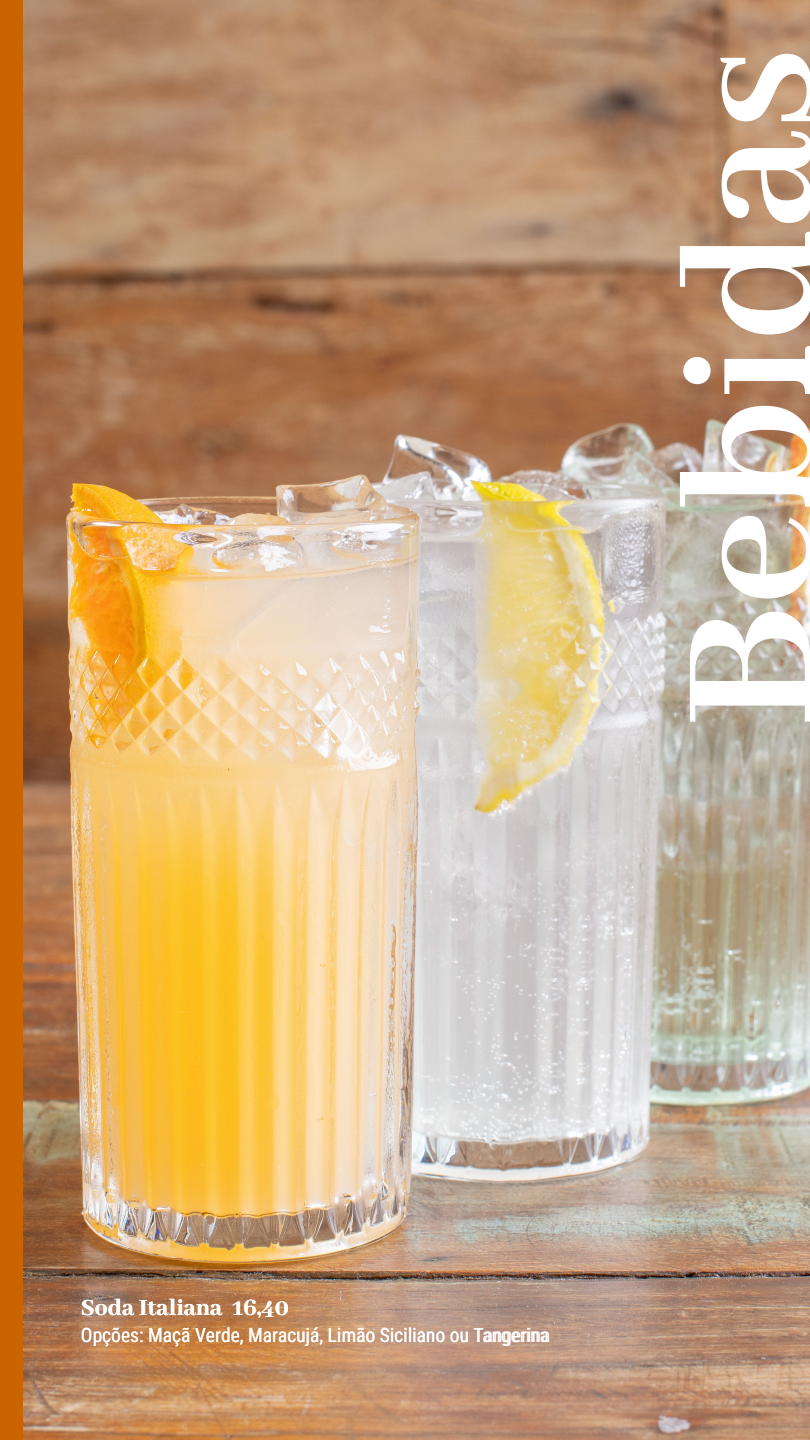
<style>
.page{position:relative;width:810px;height:1440px;background:#fff}
.page>*{position:absolute;margin:0;border:0;box-sizing:border-box;transform-origin:0 0}
.t1{font:700 205.27px "Abhaya Libre";color:#fff}
.t2{font:800 25.5px "Abhaya Libre";color:#fff}
.t3{font:19.5px "Roboto Condensed";color:#fff}
</style>
<div class="page">
<img style="left:22px;top:1px;width:788px;height:1439px">
<div style="left:0;top:0;width:22px;height:1440px;background:#c96400"></div>
<h1 class="t1" style="left:638px;top:727px;width:681px;rotate:-90deg">Bebidas</h1>
<h2 class="t2" style="left:81px;top:1293px;width:210px">Soda Italiana 16,40</h2>
<p class="t3" style="left:81px;top:1321px;width:471px">Opções: Maçã Verde, Maracujá, Limão Siciliano ou Tangerina</p>
</div>
